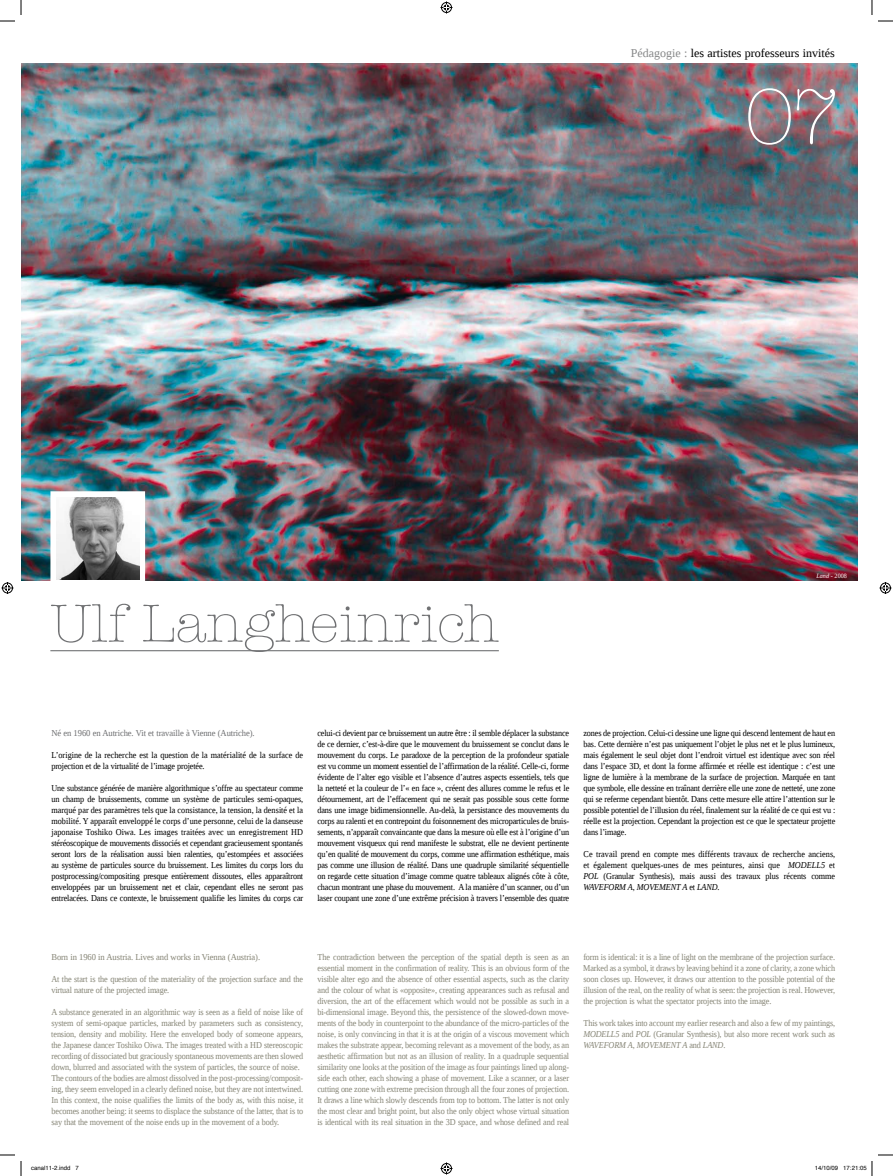
<style>
.page{position:relative;width:893px;height:1176px;background:#fff}
.page>*{position:absolute;margin:0;border:0;box-sizing:border-box;transform-origin:0 0}
.t1{font:300 80px "American Typewriter";color:#fff}
.t2{font:300 55px "American Typewriter";color:#707173}
.t3{font:12px "Liberation Serif";color:#000}
.t4{font:9px/11px "Liberation Serif";letter-spacing:-.015em;color:#000;text-align:justify;scale:.91 1}
.t5{font:9px/11px "Liberation Serif";letter-spacing:-.015em;color:#878677;text-align:justify;scale:.91 1}
.t6{font:9px/11px "Liberation Serif";letter-spacing:.005em;color:#000;scale:.91 1}
.t7{font:9px "Liberation Serif";letter-spacing:-.01em;color:#707173;scale:.95 1}
.t8{font:9px "Liberation Serif";letter-spacing:-.015em;color:#878677;scale:.95 1}
.t9{font:6.5px "Liberation Serif";color:#fff;scale:.95 1}
.t10{font:6px "Helvetica";color:#000}
.s1{color:#878889}
.s2{font-style:italic}
</style>
<div class="page">
<img style="left:21px;top:64px;width:836px;height:517px">
<img style="left:56px;top:497px;width:83px;height:83px">
<hr style="left:50px;top:650px;width:449px;height:1px;background:#707173">
<svg style="left:0;top:0;width:22px;height:22px"></svg>
<svg style="left:0;top:1154px;width:22px;height:22px"></svg>
<svg style="left:871px;top:0;width:21px;height:22px"></svg>
<svg style="left:440px;top:2px;width:12px;height:12px"></svg>
<svg style="left:440px;top:1162px;width:12px;height:12px"></svg>
<svg style="left:2px;top:582px;width:12px;height:12px"></svg>
<svg style="left:879px;top:582px;width:12px;height:12px"></svg>
<svg style="left:871px;top:1154px;width:21px;height:22px"></svg>
<h3 class="t3" style="left:630px;top:46px;width:205px"><span class="s1">Pédagogie :</span> les artistes professeurs invités</h3>
<h1 class="t1" style="left:744px;top:72px;width:97px">07</h1>
<h2 class="t2" style="left:50px;top:593px;width:450px">Ulf Langheinrich</h2>
<p class="t9" style="left:816px;top:571px;width:34px"><span class="s2">Land</span> - 2008</p>
<p class="t7" style="left:51px;top:727px;width:215px">Né en 1960 en Autriche. Vit et travaille à Vienne (Autriche).</p>
<p class="t6" style="left:51px;top:749px;width:278px">L’origine de la recherche est la question de la matérialité de la surface de projection et de la virtualité de l’image projetée.</p>
<p class="t4" style="left:51px;top:782px;width:278px">Une substance générée de manière algorithmique s’offre au spectateur comme un champ de bruissements, comme un système de particules semi-opaques, marqué par des paramètres tels que la consistance, la tension, la densité et la mobilité. Y apparaît enveloppé le corps d’une personne, celui de la danseuse japonaise Toshiko Oiwa. Les images traitées avec un enregistrement HD stéréoscopique de mouvements dissociés et cependant gracieusement spontanés seront lors de la réalisation aussi bien ralenties, qu’estompées et associées au système de particules source du bruissement. Les limites du corps lors du postprocessing/compositing presque entièrement dissoutes, elles apparaîtront enveloppées par un bruissement net et clair, cependant elles ne seront pas entrelacées. Dans ce contexte, le bruissement qualifie les limites du corps car</p>
<p class="t4" style="left:317px;top:727px;width:278px">celui-ci devient par ce bruissement un autre être : il semble déplacer la substance de ce dernier, c’est-à-dire que le mouvement du bruissement se conclut dans le mouvement du corps. Le paradoxe de la perception de la profondeur spatiale est vu comme un moment essentiel de l’affirmation de la réalité. Celle-ci, forme évidente de l’alter ego visible et l’absence d’autres aspects essentiels, tels que la netteté et la couleur de l’« en face », créent des allures comme le refus et le détournement, art de l’effacement qui ne serait pas possible sous cette forme dans une image bidimensionnelle. Au-delà, la persistance des mouvements du corps au ralenti et en contrepoint du foisonnement des microparticules de bruis&shy;sements, n’apparaît convaincante que dans la mesure où elle est à l’origine d’un mouvement visqueux qui rend manifeste le substrat, elle ne devient pertinente qu’en qualité de mouvement du corps, comme une affirmation esthétique, mais pas comme une illusion de réalité. Dans une quadruple similarité séquentielle on regarde cette situation d’image comme quatre tableaux alignés côte à côte, chacun montrant une phase du mouvement. A la manière d’un scanner, ou d’un laser coupant une zone d’une extrême précision à travers l’ensemble des quatre</p>
<p class="t4" style="left:583px;top:727px;width:278px">zones de projection. Celui-ci dessine une ligne qui descend lentement de haut en bas. Cette dernière n’est pas uniquement l’objet le plus net et le plus lumineux, mais également le seul objet dont l’endroit virtuel est identique avec son réel dans l’espace 3D, et dont la forme affirmée et réelle est identique : c’est une ligne de lumière à la membrane de la surface de projection. Marquée en tant que symbole, elle dessine en traînant derrière elle une zone de netteté, une zone qui se referme cependant bientôt. Dans cette mesure elle attire l’attention sur le possible potentiel de l’illusion du réel, finalement sur la réalité de ce qui est vu : réelle est la projection. Cependant la projection est ce que le spectateur projette dans l’image.</p>
<p class="t4" style="left:583px;top:848px;width:278px">Ce travail prend en compte mes différents travaux de recherche anciens, et également quelques-unes de mes peintures, ainsi que <span class="s2">MODELL5</span> et <span class="s2">POL</span> (Granular Synthesis), mais aussi des travaux plus récents comme <span class="s2">WAVEFORM A</span>, <span class="s2">MOVEMENT A</span> et <span class="s2">LAND</span>.</p>
<p class="t8" style="left:51px;top:951px;width:221px">Born in 1960 in Austria. Lives and works in Vienna (Austria).</p>
<p class="t5" style="left:51px;top:973px;width:278px">At the start is the question of the materiality of the projection surface and the virtual nature of the projected image.</p>
<p class="t5" style="left:51px;top:1006px;width:278px;text-align:left">A substance generated in an algorithmic way is seen as a field of noise like of system of semi-opaque particles, marked by parameters such as consistency, tension, density and mobility. Here the enveloped body of someone appears, the Japanese dancer Toshiko Oiwa. The images treated with a HD stereoscopic recording of dissociated but graciously spontaneous movements are then slowed down, blurred and associated with the system of particles, the source of noise.<br>The contours of the bodies are almost dissolved in the post-processing/composit&shy;ing, they seem enveloped in a clearly defined noise, but they are not intertwined.<br>In this context, the noise qualifies the limits of the body as, with this noise, it becomes another being: it seems to displace the substance of the latter, that is to say that the movement of the noise ends up in the movement of a body.</p>
<p class="t5" style="left:317px;top:951px;width:278px">The contradiction between the perception of the spatial depth is seen as an essential moment in the confirmation of reality. This is an obvious form of the visible alter ego and the absence of other essential aspects, such as the clarity and the colour of what is «opposite», creating appearances such as refusal and diversion, the art of the effacement which would not be possible as such in a bi-dimensional image. Beyond this, the persistence of the slowed-down move&shy;ments of the body in counterpoint to the abundance of the micro-particles of the noise, is only convincing in that it is at the origin of a viscous movement which makes the substrate appear, becoming relevant as a movement of the body, as an aesthetic affirmation but not as an illusion of reality. In a quadruple sequential similarity one looks at the position of the image as four paintings lined up along&shy;side each other, each showing a phase of movement. Like a scanner, or a laser cutting one zone with extreme precision through all the four zones of projection.<br>It draws a line which slowly descends from top to bottom. The latter is not only the most clear and bright point, but also the only object whose virtual situation is identical with its real situation in the 3D space, and whose defined and real</p>
<p class="t5" style="left:583px;top:951px;width:278px">form is identical: it is a line of light on the membrane of the projection surface.<br>Marked as a symbol, it draws by leaving behind it a zone of clarity, a zone which soon closes up. However, it draws our attention to the possible potential of the illusion of the real, on the reality of what is seen: the projection is real. However, the projection is what the spectator projects into the image.</p>
<p class="t5" style="left:583px;top:1017px;width:278px">This work takes into account my earlier research and also a few of my paintings, <span class="s2">MODELL5</span> and <span class="s2">POL</span> (Granular Synthesis), but also more recent work such as <span class="s2">WAVEFORM A</span>, <span class="s2">MOVEMENT A</span> and <span class="s2">LAND</span>.</p>
<p class="t10" style="left:31px;top:1163px;width:49px">canal11-2.indd 7</p>
<p class="t10" style="left:814px;top:1163px;width:53px">14/10/09 17:21:05</p>
</div>
